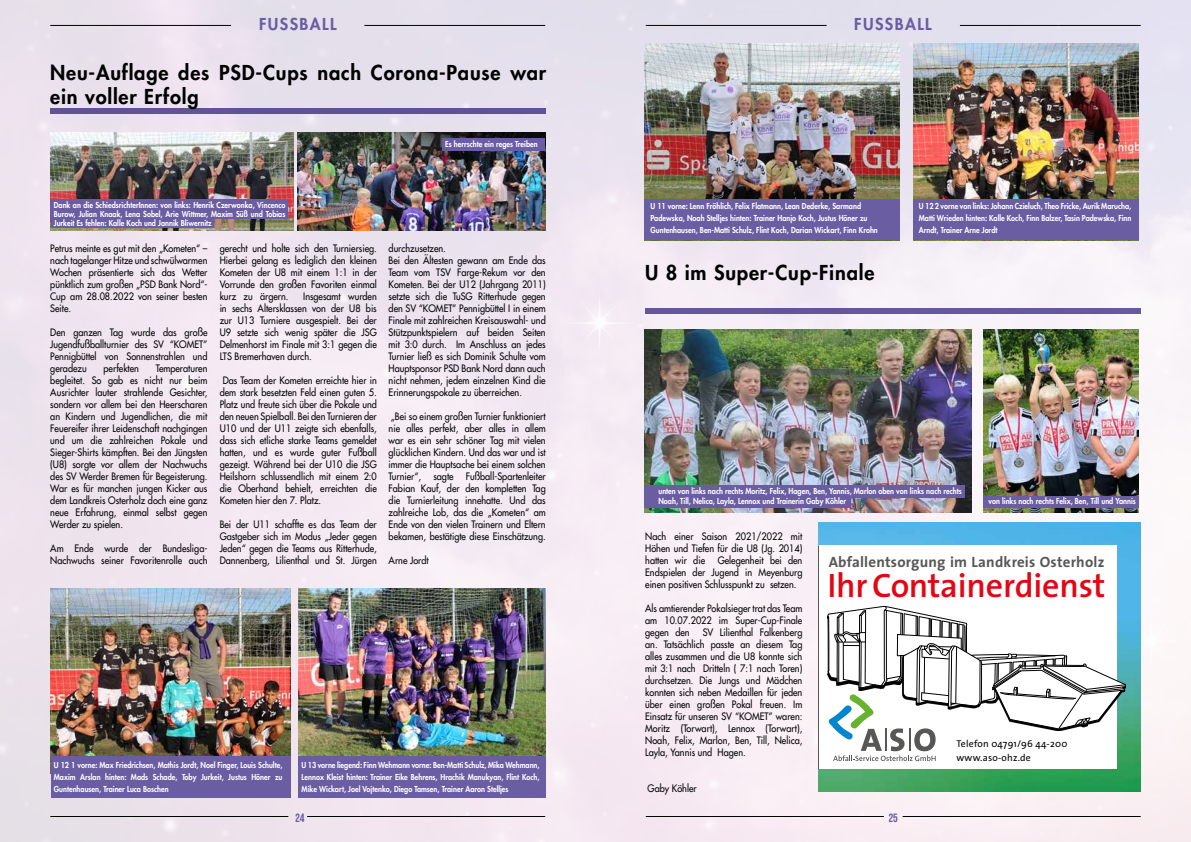
<style>
.page{position:relative;width:1191px;height:842px;background:#fff}
.page>*{position:absolute;margin:0;border:0;box-sizing:border-box;transform-origin:0 0}
.t1{font:600 34px "The Sans";letter-spacing:-.005em;color:#e30613}
.t2{font:800 20px/24px "Futura LT";letter-spacing:.04em;color:#000}
.t3{font:800 16px "Futura LT";letter-spacing:.09em;color:#6a5da2}
.t4{font:700 15px "The Sans";letter-spacing:.015em;color:#575756}
.t5{font:700 12px "Bebas Neue Pro";color:#6a5da2}
.t6{font:10px/12px "Futura LT";color:#020203;text-align:justify;scale:.91 1}
.t7{font:9.9px/14.1px "The Sans";letter-spacing:.02em;color:#000}
.t8{font:800 8px/12px "Futura LT";color:#fff;text-align:justify;scale:.91 1}
</style>
<div class="page">
<img style="left:0;top:0;width:1191px;height:842px">
<hr style="left:364px;top:25px;width:181px;height:1px;background:#020203">
<hr style="left:50px;top:25px;width:181px;height:1px;background:#020203">
<hr style="left:50px;top:816px;width:238px;height:1px;background:#000">
<hr style="left:307px;top:816px;width:238px;height:1px;background:#020203">
<hr style="left:960px;top:25px;width:180px;height:1px;background:#020203">
<hr style="left:646px;top:25px;width:180px;height:1px;background:#020203">
<hr style="left:646px;top:816px;width:238px;height:1px;background:#000">
<hr style="left:902px;top:816px;width:238px;height:1px;background:#020203">
<img style="left:51px;top:132px;width:242px;height:99px">
<img style="left:644px;top:329px;width:327px;height:183px">
<img style="left:51px;top:588px;width:239px;height:168px">
<img style="left:644px;top:44px;width:256px;height:155px">
<img style="left:298px;top:132px;width:247px;height:99px">
<img style="left:983px;top:329px;width:156px;height:184px">
<img style="left:298px;top:588px;width:248px;height:174px">
<img style="left:913px;top:44px;width:225px;height:155px">
<div style="left:50px;top:108px;width:496px;height:6px;background:#605295"></div>
<div style="left:645px;top:308px;width:495px;height:6px;background:#6a5da2"></div>
<div style="left:442px;top:138px;width:103px;height:12px;background:#6a5da2"></div>
<div style="left:644px;top:485px;width:321px;height:13px;background:#6a5da2"></div>
<div style="left:983px;top:496px;width:155px;height:11px;background:#6a5da2"></div>
<div style="left:644px;top:495px;width:206px;height:13px;background:#6a5da2"></div>
<div style="left:298px;top:756px;width:247px;height:41px;background:#6a5da2"></div>
<div style="left:644px;top:199px;width:256px;height:41px;background:#6a5da2"></div>
<div style="left:913px;top:199px;width:226px;height:41px;background:#6a5da2"></div>
<div style="left:51px;top:217px;width:163px;height:11px;background:#6a5da2"></div>
<div style="left:51px;top:208px;width:237px;height:11px;background:#6a5da2"></div>
<div style="left:51px;top:199px;width:237px;height:12px;background:#6a5da2"></div>
<div style="left:51px;top:756px;width:239px;height:41px;background:#6a5da2"></div>
<img style="left:818px;top:523px;width:323px;height:269px">
<div style="left:818px;top:545px;width:298px;height:224px;background:#fff"></div>
<hr style="left:818px;top:545px;width:1px;height:224px;background:#575756">
<svg style="left:827px;top:606px;width:299px;height:155px"></svg>
<hr style="left:908px;top:729px;width:2px;height:22px;background:#575756">
<hr style="left:884px;top:729px;width:2px;height:22px;background:#575756">
<h3 class="t3" style="left:259px;top:14px;width:79px">FUSSBALL</h3>
<h3 class="t3" style="left:854px;top:14px;width:79px">FUSSBALL</h3>
<h2 class="t2" style="left:50px;top:60px;width:497px">Neu-Auflage des PSD-Cups nach Corona-Pause war ein voller Erfolg</h2>
<p class="t8" style="left:445px;top:138px;width:103px">Es herrschte ein reges Treiben</p>
<p class="t8" style="left:54px;top:200px;width:256px;line-height:9px">Dank an die SchiedsrichterInnen: von links: Henrik Czerwonka, Vincenco Burow, Julian Knaak, Lena Sobel, Arie Wittmer, Maxim Süß und Tobias Jurkeit Es fehlen: Kalle Koch und Jannik Bliwernitz</p>
<p class="t6" style="left:50px;top:242px;width:174px">Petrus meinte es gut mit den „Kometen“ – nach tagelanger Hitze und schwülwarmen Wochen präsentierte sich das Wetter pünktlich zum großen „PSD Bank Nord“- Cup am 28.08.2022 von seiner besten Seite.</p>
<p class="t6" style="left:50px;top:326px;width:174px">Den ganzen Tag wurde das große Jugendfußballturnier des SV “KOMET” Pennigbüttel von Sonnenstrahlen und geradezu</p>
<p class="t6" style="left:103px;top:362px;width:40px">perfekten</p>
<p class="t6" style="left:50px;top:362px;width:174px;text-indent:105px">Temperaturen begleitet. So gab es nicht nur beim Ausrichter lauter strahlende Gesichter, sondern vor allem bei den Heerscharen an Kindern und Jugendlichen, die mit Feuereifer ihrer Leidenschaft nachgingen und um die zahlreichen Pokale und Sieger-Shirts kämpften. Bei den Jüngsten (U8) sorgte vor allem der Nachwuchs des SV Werder Bremen für Begeisterung.<br>War es für manchen jungen Kicker aus dem Landkreis Osterholz doch eine ganz neue Erfahrung, einmal selbst gegen Werder zu spielen.</p>
<p class="t6" style="left:50px;top:542px;width:174px">Am Ende wurde der Bundesliga-<br>Nachwuchs seiner Favoritenrolle auch</p>
<p class="t6" style="left:220px;top:242px;width:174px">gerecht und holte sich den Turniersieg.<br>Hierbei gelang es lediglich den kleinen Kometen der U8 mit einem 1:1 in der Vorrunde den großen Favoriten einmal kurz zu ärgern.</p>
<p class="t6" style="left:220px;top:290px;width:174px;text-indent:84px">Insgesamt wurden in sechs Altersklassen von der U8 bis zur U13 Turniere ausgespielt. Bei der U9 setzte sich wenig später die JSG Delmenhorst im Finale mit 3:1 gegen die LTS Bremerhaven durch.</p>
<p class="t6" style="left:220px;top:374px;width:174px;text-indent:3px">Das Team der Kometen erreichte hier in dem stark besetzten Feld einen guten 5.<br>Platz und freute sich über die Pokale und den neuen Spielball. Bei den Turnieren der U10 und der U11 zeigte sich ebenfalls, dass sich etliche starke Teams gemeldet hatten, und es wurde guter Fußball gezeigt. Während bei der U10 die JSG Heilshorn schlussendlich mit einem 2:0 die Oberhand behielt, erreichten die Kometen hier den 7. Platz.</p>
<p class="t6" style="left:220px;top:518px;width:174px">Bei der U11 schaffte es das Team der Gastgeber sich im Modus „Jeder gegen Jeden“ gegen die Teams aus Ritterhude, Dannenberg, Lilienthal und St. Jürgen</p>
<p class="t6" style="left:388px;top:242px;width:174px;text-align:left">durchzusetzen.<br>Bei den Ältesten gewann am Ende das Team vom TSV Farge-Rekum vor den Kometen. Bei der U12 (Jahrgang 2011) setzte sich die TuSG Ritterhude gegen den SV “KOMET” Pennigbüttel I in einem Finale mit zahlreichen Kreisauswahl- und Stützpunktspielern auf beiden Seiten mit 3:0 durch. Im Anschluss an jedes Turnier ließ es sich Dominik Schulte vom Hauptsponsor PSD Bank Nord dann auch nicht nehmen, jedem einzelnen Kind die Erinnerungspokale zu überreichen.</p>
<p class="t6" style="left:388px;top:410px;width:174px">„Bei so einem großen Turnier funktioniert nie alles perfekt, aber alles in allem war es ein sehr schöner Tag mit vielen glücklichen Kindern. Und das war und ist immer die Hauptsache bei einem solchen Turnier“, sagte Fußball-Spartenleiter Fabian Kauf, der den kompletten Tag die Turnierleitung innehatte. Und das zahlreiche Lob, das die „Kometen“ am Ende von den vielen Trainern und Eltern bekamen, bestätigte diese Einschätzung.</p>
<p class="t6" style="left:388px;top:554px;width:46px">Arne Jordt</p>
<p class="t8" style="left:54px;top:759px;width:253px">U 12 1 vorne: Max Friedrichsen, Mathis Jordt, Noel Finger, Louis Schulte, Maxim Arslan hinten: Mads Schade, Toby Jurkeit, Justus Höner zu Guntenhausen, Trainer Luca Boschen</p>
<p class="t8" style="left:301px;top:759px;width:263px">U 13 vorne liegend: Finn Wehmann vorne: Ben-Matti Schulz, Mika Wehmann, Lennox Kleist hinten: Trainer Eike Behrens, Hrachik Manukyan, Flint Koch, Mike Wickart, Joel Vojtenko, Diego Tamsen, Trainer Aaron Stelljes</p>
<p class="t8" style="left:650px;top:200px;width:251px;text-align:left">U 11 vorne: Lenn Fröhlich, Felix Flatmann, Lean Dederke, Sarmand<br>Padewska, Noah Stelljes hinten: Trainer Hanjo Koch, Justus Höner zu<br>Guntenhausen, Ben-Matti Schulz, Flint Koch, Darian Wickart, Finn Krohn</p>
<h2 class="t2" style="left:645px;top:260px;width:231px">U 8 im Super-Cup-Finale</h2>
<p class="t8" style="left:919px;top:200px;width:235px">U 12 2 vorne von links: Johann Czieluch, Theo Fricke, Aurik Marucha, Matti Wrieden hinten: Kalle Koch, Finn Balzer, Tasin Padewska, Finn Arndt, Trainer Arne Jordt</p>
<p class="t8" style="left:658px;top:486px;width:335px;line-height:10px">unten von links nach rechts Moritz, Felix, Hagen, Ben, Yannis, Marlon oben von links nach rechts<br>Noah, Till, Nelica, Layla, Lennox und Trainerin Gaby Köhler</p>
<p class="t8" style="left:988px;top:495px;width:163px">von links nach rechts Felix, Ben, Till und Yannis</p>
<p class="t6" style="left:645px;top:530px;width:174px">Nach einer Saison 2021/2022 mit Höhen und Tiefen für die U8 (Jg. 2014) hatten wir die</p>
<p class="t6" style="left:645px;top:554px;width:174px;text-indent:72px">Gelegenheit bei den Endspielen der Jugend in Meyenburg einen positiven Schlusspunkt zu setzen.</p>
<p class="t6" style="left:645px;top:602px;width:174px">Als amtierender Pokalsieger trat das Team am 10.07.2022 im Super-Cup-Finale gegen den</p>
<p class="t6" style="left:645px;top:626px;width:174px;text-indent:57px">SV Lilienthal Falkenberg an. Tatsächlich passte an diesem Tag alles zusammen und die U8 konnte sich mit 3:1 nach Dritteln ( 7:1 nach Toren) durchsetzen. Die Jungs und Mädchen konnten sich neben Medaillen für jeden über einen großen Pokal freuen. Im Einsatz für unseren SV “KOMET” waren:<br>Moritz (Torwart), Lennox (Torwart), Noah, Felix, Marlon, Ben, Till, Nelica, Layla, Yannis und Hagen.</p>
<p class="t6" style="left:647px;top:782px;width:55px">Gaby Köhler</p>
<h3 class="t4" style="left:828px;top:550px;width:277px">Abfallentsorgung im Landkreis Osterholz</h3>
<h1 class="t1" style="left:827px;top:557px;width:280px">IhrContainerdienst</h1>
<p class="t7" style="left:956px;top:736px;width:112px">Telefon 04791/96 44-200 www.aso-ohz.de</p>
<p class="t5" style="left:296px;top:811px;width:10px">24</p>
<p class="t5" style="left:888px;top:811px;width:11px">25</p>
</div>
